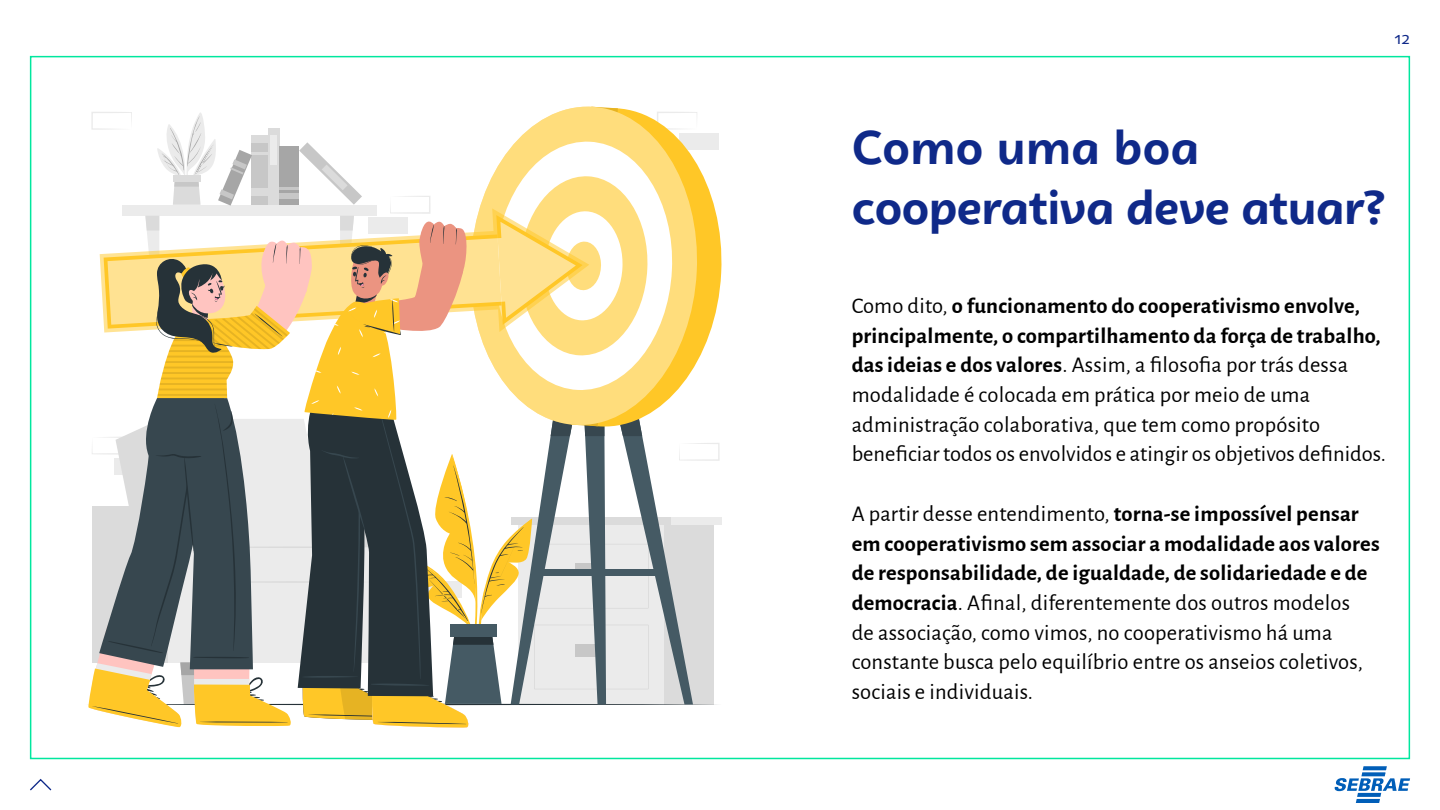
<style>
.page{position:relative;width:1440px;height:810px;background:#fff}
.page>*{position:absolute;margin:0;border:0;box-sizing:border-box;transform-origin:0 0}
.t1{font:700 48px/59.5px "Campuni";letter-spacing:-.01em;color:#0f2989}
.t2{font:22.5px/29.7px "Alegreya Sans";letter-spacing:.01em;color:#000}
.t3{font:16.5px "Campuni";color:#0f2989}
.s1{font-weight:700}
</style>
<div class="page">
<svg style="left:30px;top:778px;width:22px;height:13px"></svg>
<svg style="left:1335px;top:766px;width:75px;height:37px"></svg>
<svg style="left:88px;top:107px;width:634px;height:621px"></svg>
<p class="t3" style="left:1395px;top:28px;width:17px">12</p>
<h1 class="t1" style="left:852px;top:118px;width:536px">Como uma boa cooperativa deve atuar?</h1>
<p class="t2" style="left:852px;top:290px;width:536px">Como dito, <span class="s1">o funcionamento do cooperativismo envolve, principalmente, o compartilhamento da força de trabalho, das ideias e dos valores</span>. Assim, a filosofia por trás dessa modalidade é colocada em prática por meio de uma administração colaborativa, que tem como propósito beneficiar todos os envolvidos e atingir os objetivos definidos.</p>
<p class="t2" style="left:852px;top:498px;width:530px">A partir desse entendimento, <span class="s1">torna-se impossível pensar em cooperativismo sem associar a modalidade aos valores de responsabilidade, de igualdade, de solidariedade e de democracia</span>. Afinal, diferentemente dos outros modelos<br>de associação, como vimos, no cooperativismo há uma constante busca pelo equilíbrio entre os anseios coletivos, sociais e individuais.</p>
</div>
